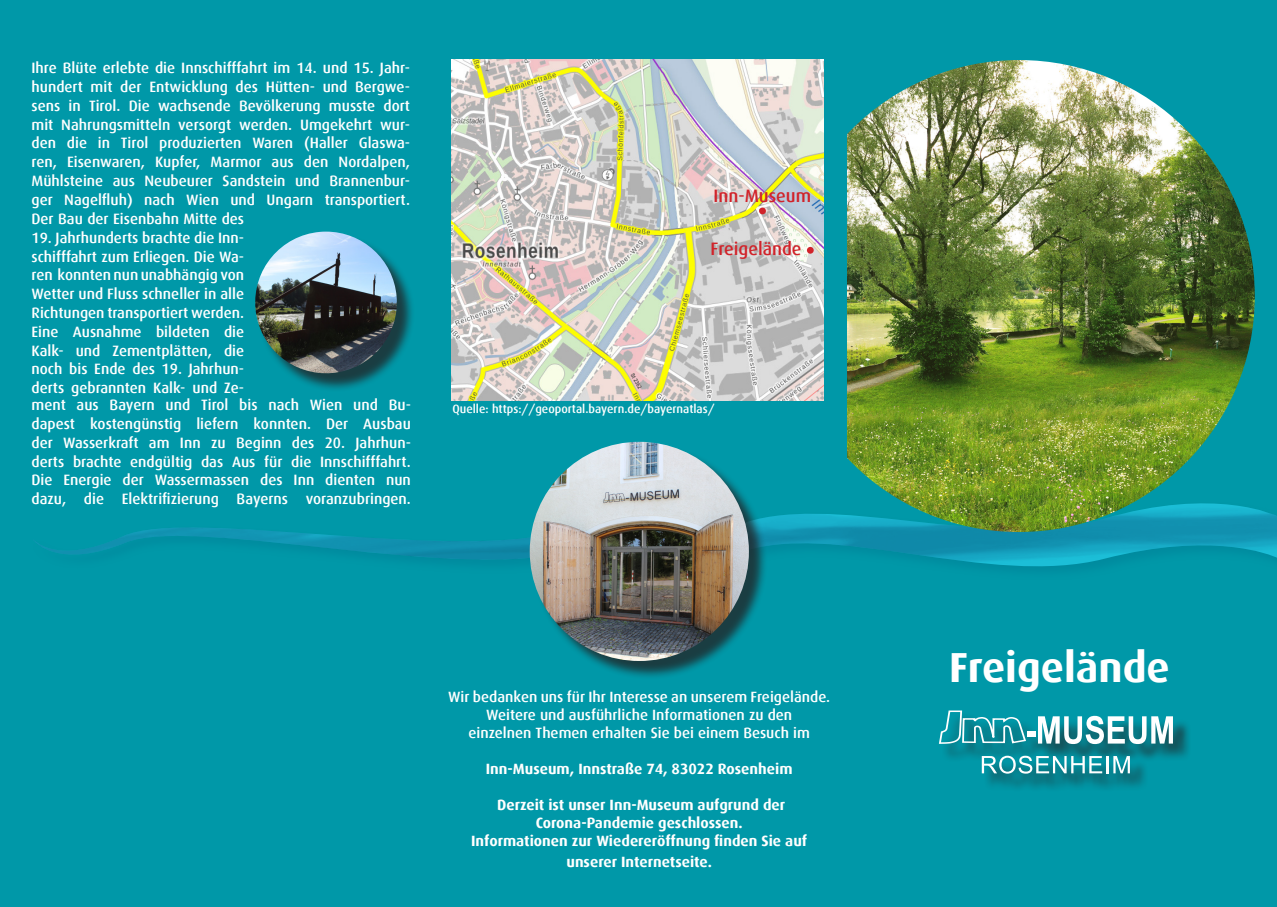
<style>
.page{position:relative;width:1277px;height:907px;background:#fff}
.page>*{position:absolute;margin:0;border:0;box-sizing:border-box;transform-origin:0 0}
.t1{font:700 42px "Dax";color:#fff}
.t2{font:500 18px "Dax";color:#d1232a}
.t3{font:500 15px/18.8px "Dax";color:#fff;text-align:justify}
.t4{font:700 14.85px "Dax";color:#fff}
.t5{font:500 14.85px/18px "Dax";color:#fff;text-align:center}
.t6{font:500 12px "Dax";color:#fff}
</style>
<div class="page">
<div style="left:0;top:0;width:1277px;height:906px;background:#0098a8"></div>
<img style="left:35px;top:503px;width:1242px;height:70px">
<div style="left:942px;top:712px;width:249px;height:80px;background:#231f20;opacity:.75"></div>
<svg style="left:939px;top:710px;width:234px;height:63px"></svg>
<img style="left:783px;top:60px;width:471px;height:472px;border-radius:236px">
<div style="left:779px;top:124px;width:68px;height:354px;background:#0098a8"></div>
<img style="left:452px;top:60px;width:371px;height:340px">
<div style="left:759px;top:207px;width:7px;height:7px;background:#d1232a;border-radius:50%"></div>
<div style="left:807px;top:247px;width:6px;height:7px;background:#d1232a;border-radius:50%"></div>
<div style="left:532px;top:444px;width:235px;height:235px;background:#231f20;opacity:.75"></div>
<img style="left:530px;top:442px;width:219px;height:219px;border-radius:110px">
<div style="left:257px;top:234px;width:158px;height:157px;background:#231f20;opacity:.75"></div>
<img style="left:255px;top:232px;width:145px;height:144px">
<p class="t3" style="left:32px;top:59px;width:380px">Ihre Blüte erlebte die Innschifffahrt im 14. und 15. Jahr&shy;hundert mit der Entwicklung des Hütten- und Bergwe&shy;sens in Tirol. Die wachsende Bevölkerung musste dort mit Nahrungsmitteln versorgt werden. Umgekehrt wur&shy;den die in Tirol produzierten Waren (Haller Glaswa&shy;ren, Eisenwaren, Kupfer, Marmor aus den Nordalpen, Mühlsteine aus Neubeurer Sandstein und Brannenbur&shy;ger Nagelfluh) nach Wien und Ungarn transportiert.</p>
<p class="t3" style="left:32px;top:210px;width:214px">Der Bau der Eisenbahn Mitte des</p>
<p class="t3" style="left:32px;top:228px;width:214px">19. Jahrhunderts brachte die Inn&shy;schifffahrt zum Erliegen. Die Wa&shy;ren konnten nun unabhängig von Wetter und Fluss schneller in alle Richtungen transportiert werden.</p>
<p class="t3" style="left:32px;top:322px;width:214px">Eine Ausnahme bildeten die Kalk- und Zementplätten, die noch bis Ende des 19. Jahrhun&shy;derts gebrannten Kalk- und Ze-</p>
<p class="t3" style="left:32px;top:396px;width:381px">ment aus Bayern und Tirol bis nach Wien und Bu&shy;dapest kostengünstig liefern konnten. Der Ausbau der Wasserkraft am Inn zu Beginn des 20. Jahrhun&shy;derts brachte endgültig das Aus für die Innschifffahrt.<br>Die Energie der Wassermassen des Inn dienten nun dazu, die Elektrifizierung Bayerns voranzubringen.</p>
<p class="t2" style="left:713px;top:186px;width:99px">Inn-Museum</p>
<p class="t2" style="left:710px;top:238px;width:92px">Freigelände</p>
<p class="t6" style="left:452px;top:402px;width:264px">Quelle: https://geoportal.bayern.de/bayernatlas/</p>
<p class="t5" style="left:448px;top:688px;width:384px">Wir bedanken uns für Ihr Interesse an unserem Freigelände.<br>Weitere und ausführliche Informationen zu den</p>
<p class="t5" style="left:468px;top:724px;width:343px">einzelnen Themen erhalten Sie bei einem Besuch im</p>
<p class="t4" style="left:486px;top:760px;width:308px">Inn-Museum, Innstraße 74, 83022 Rosenheim</p>
<p class="t4" style="left:497px;top:796px;width:290px">Derzeit ist unser Inn-Museum aufgrund der</p>
<p class="t4" style="left:536px;top:814px;width:208px">Corona-Pandemie geschlossen.</p>
<p class="t4" style="left:471px;top:832px;width:337px">Informationen zur Wiedereröffnung finden Sie auf</p>
<p class="t4" style="left:566px;top:853px;width:147px">unserer Internetseite.</p>
<p class="t1" style="left:949px;top:643px;width:222px">Freigelände</p>
</div>
